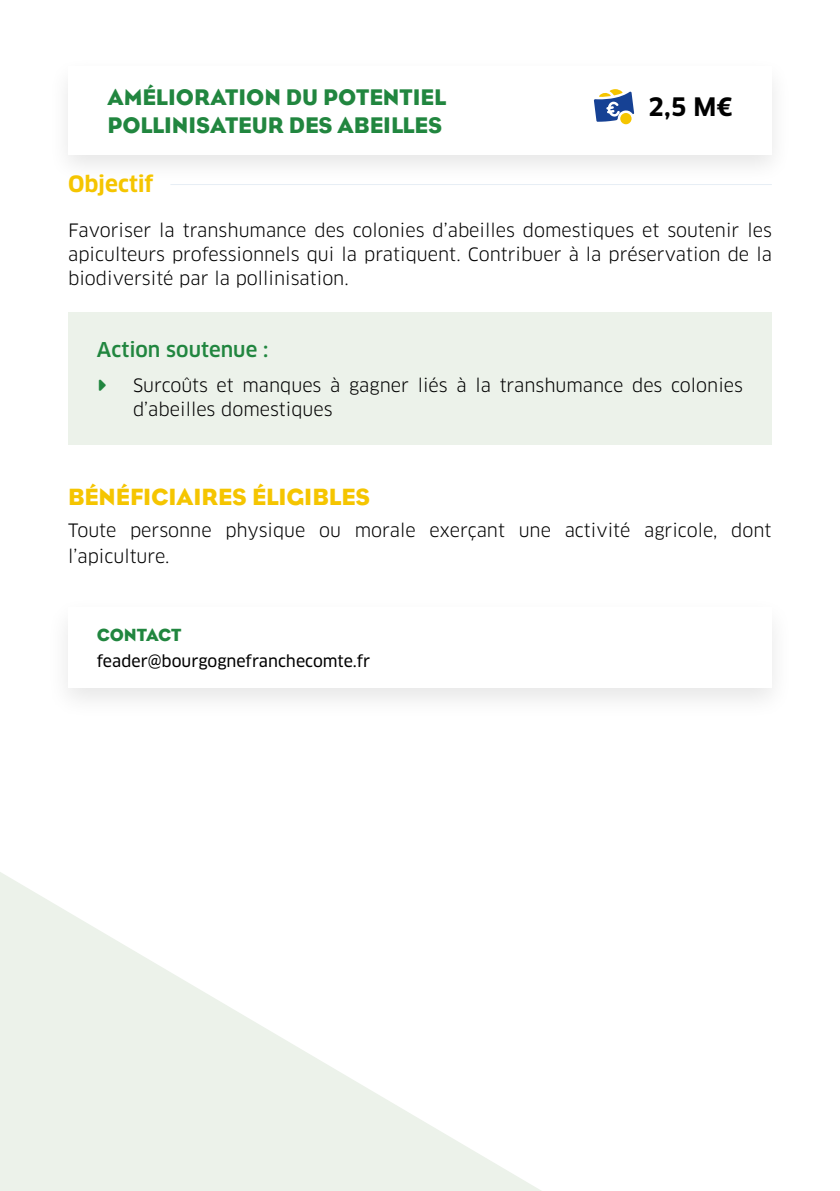
<style>
.page{position:relative;width:840px;height:1191px;background:#fff}
.page>*{position:absolute;margin:0;border:0;box-sizing:border-box;transform-origin:0 0}
.t1{font:700 24.8px "Clan Pro";color:#000}
.t2{font:24px "Eagle";color:#f5c500}
.t3{font:23px/27.6px "Eagle";color:#21863f}
.t4{font:700 22px "Clan Pro";letter-spacing:-.01em;color:#f5c500}
.t5{font:500 20px "Clan Pro";letter-spacing:.005em;color:#21863f}
.t6{font:18px/24px "Clan Pro";color:#000}
.t7{font:18px "Eagle";color:#21863f}
.t8{font:16px "Clan Pro News";color:#000}
</style>
<div class="page">
<div style="left:45px;top:594px;width:749px;height:127px;background:#000;opacity:.1"></div>
<div style="left:68px;top:607px;width:703px;height:80px;background:#fff"></div>
<div style="left:68px;top:312px;width:703px;height:133px;background:#ecf2ea"></div>
<div style="left:47px;top:55px;width:745px;height:130px;background:#000;opacity:.1"></div>
<div style="left:68px;top:67px;width:703px;height:88px;background:#fff"></div>
<div style="left:620px;top:113px;width:11px;height:11px;background:#f5c500;border-radius:50%"></div>
<svg style="left:593px;top:89px;width:40px;height:33px"></svg>
<hr style="left:170px;top:184px;width:601px;height:1px;background:#e7eef5">
<svg style="left:0;top:872px;width:541px;height:319px;fill:#edf2eb"></svg>
<p class="t3" style="left:107px;top:83px;width:340px">AMÉLIORATION DU POTENTIEL<br>POLLINISATEUR DES ABEILLES</p>
<p class="t4" style="left:68px;top:171px;width:87px">Objectif</p>
<h1 class="t1" style="left:648px;top:92px;width:85px">2,5 M€</h1>
<p class="t6" style="left:68px;top:218px;width:705px;text-align:justify">Favoriser la transhumance des colonies d’abeilles domestiques et soutenir les apiculteurs professionnels qui la pratiquent. Contribuer à la préservation de la biodiversité par la pollinisation.</p>
<p class="t5" style="left:97px;top:337px;width:173px">Action soutenue :</p>
<p class="t6" style="left:133px;top:373px;width:611px">Surcoûts et manques à gagner liés à la transhumance des colonies d’abeilles domestiques</p>
<h2 class="t2" style="left:68px;top:483px;width:303px">BÉNÉFICIAIRES ÉLIGIBLES</h2>
<p class="t6" style="left:68px;top:517px;width:704px;line-height:26px">Toute personne physique ou morale exerçant une activité agricole, dont l’apiculture.</p>
<p class="t7" style="left:97px;top:625px;width:86px">CONTACT</p>
<p class="t8" style="left:97px;top:652px;width:275px">feader@bourgognefranchecomte.fr</p>
</div>
